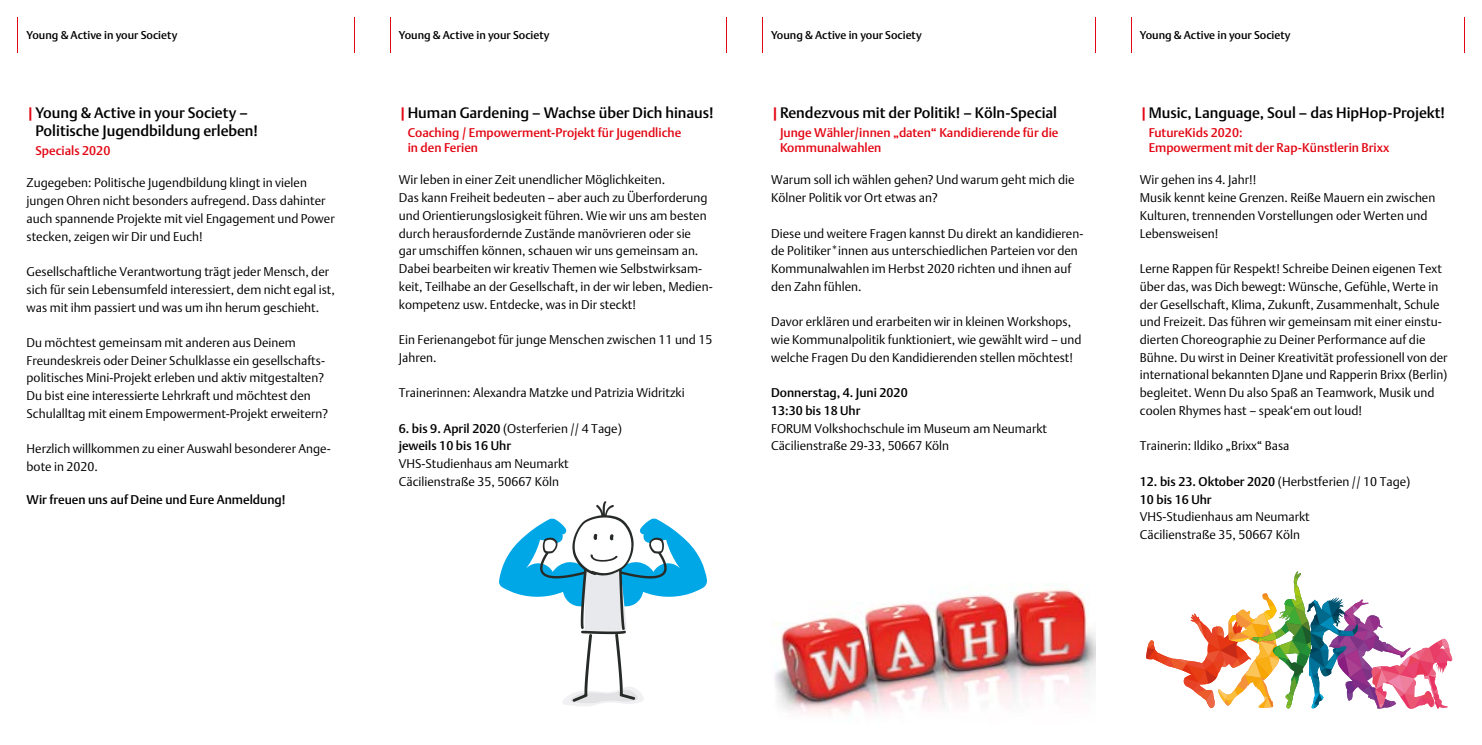
<style>
.page{position:relative;width:1482px;height:745px;background:#fff}
.page>*{position:absolute;margin:0;border:0;box-sizing:border-box;transform-origin:0 0}
.t1{font:15px/18px "DTL Argo T Medium";color:#000}
.t2{font:300 12.5px/17.8px "DTL Argo T";color:#000}
.t3{font:12.5px/15px "DTL Argo T Medium";color:#e30613}
.t4{font:12.5px/17.8px "DTL Argo T Medium";color:#000}
.t5{font:11.25px "DTL Argo T Medium";color:#000}
.s1{color:#e30613}
.s2{font-family:"DTL Argo T Medium";font-weight:400}
</style>
<div class="page">
<hr style="left:390px;top:18px;width:1px;height:35px;background:#e30613">
<hr style="left:726px;top:18px;width:1px;height:35px;background:#e30613">
<hr style="left:18px;top:18px;width:1px;height:35px;background:#e30613">
<hr style="left:354px;top:18px;width:1px;height:35px;background:#e30613">
<hr style="left:762px;top:18px;width:1px;height:35px;background:#e30613">
<hr style="left:1095px;top:18px;width:1px;height:35px;background:#e30613">
<hr style="left:1130px;top:18px;width:1px;height:35px;background:#e30613">
<hr style="left:1463px;top:18px;width:1px;height:35px;background:#e30613">
<svg style="left:1146px;top:571px;width:305px;height:138px"></svg>
<img style="left:774px;top:583px;width:321px;height:132px">
<svg style="left:499px;top:501px;width:208px;height:205px"></svg>
<p class="t5" style="left:27px;top:28px;width:152px">Young &amp; Active in your Society</p>
<p class="t5" style="left:399px;top:28px;width:152px">Young &amp; Active in your Society</p>
<p class="t5" style="left:771px;top:28px;width:152px">Young &amp; Active in your Society</p>
<p class="t5" style="left:1139px;top:28px;width:152px">Young &amp; Active in your Society</p>
<p class="t1" style="left:35px;top:103px;width:224px;text-indent:-9px"><span class="s1">|</span>Young &amp; Active in your Society –<br>Politische Jugendbildung erleben!</p>
<p class="t3" style="left:35px;top:142px;width:76px">Specials 2020</p>
<p class="t2" style="left:27px;top:174px;width:309px">Zugegeben: Politische Jugendbildung klingt in vielen jungen Ohren nicht besonders aufregend. Dass dahinter auch spannende Projekte mit viel Engagement und Power stecken, zeigen wir Dir und Euch!</p>
<p class="t2" style="left:27px;top:262px;width:310px">Gesellschaftliche Verantwortung trägt jeder Mensch, der sich für sein Lebensumfeld interessiert, dem nicht egal ist, was mit ihm passiert und was um ihn herum geschieht.</p>
<p class="t2" style="left:27px;top:333px;width:303px">Du möchtest gemeinsam mit anderen aus Deinem Freundeskreis oder Deiner Schulklasse ein gesellschafts&shy;politisches Mini-Projekt erleben und aktiv mitgestalten?<br>Du bist eine interessierte Lehrkraft und möchtest den Schulalltag mit einem Empowerment-Projekt erweitern?</p>
<p class="t2" style="left:27px;top:439px;width:305px">Herzlich willkommen zu einer Auswahl besonderer Ange&shy;bote in 2020.</p>
<p class="t4" style="left:27px;top:490px;width:260px">Wir freuen uns auf Deine und Eure Anmeldung!</p>
<p class="t1" style="left:399px;top:103px;width:316px"><span class="s1">|</span>Human Gardening – Wachse über Dich hinaus!</p>
<p class="t3" style="left:407px;top:124px;width:275px">Coaching / Empowerment-Projekt für Jugendliche in den Ferien</p>
<p class="t2" style="left:399px;top:171px;width:315px">Wir leben in einer Zeit unendlicher Möglichkeiten.<br>Das kann Freiheit bedeuten – aber auch zu Überforderung und Orientierungslosigkeit führen. Wie wir uns am besten durch herausfordernde Zustände manövrieren oder sie<br>gar umschiffen können, schauen wir uns gemeinsam an.<br>Dabei bearbeiten wir kreativ Themen wie Selbstwirksam&shy;keit, Teilhabe an der Gesellschaft, in der wir leben, Medien&shy;kompetenz usw. Entdecke, was in Dir steckt!</p>
<p class="t2" style="left:399px;top:330px;width:315px">Ein Ferienangebot für junge Menschen zwischen 11 und 15<br>Jahren.</p>
<p class="t2" style="left:399px;top:383px;width:287px">Trainerinnen: Alexandra Matzke und Patrizia Widritzki</p>
<p class="t2" style="left:399px;top:419px;width:225px"><span class="s2">6. bis 9. April 2020</span> (Osterferien // 4 Tage)</p>
<p class="t4" style="left:399px;top:436px;width:114px">jeweils 10 bis 16 Uhr</p>
<p class="t2" style="left:399px;top:454px;width:171px">VHS-Studienhaus am Neumarkt<br>Cäcilienstraße 35, 50667 Köln</p>
<p class="t1" style="left:771px;top:103px;width:287px"><span class="s1">|</span>Rendezvous mit der Politik! – Köln-Special</p>
<p class="t3" style="left:780px;top:124px;width:280px">Junge Wähler/innen „daten“ Kandidierende für die<br>Kommunalwahlen</p>
<p class="t2" style="left:771px;top:171px;width:305px">Warum soll ich wählen gehen? Und warum geht mich die<br>Kölner Politik vor Ort etwas an?</p>
<p class="t2" style="left:771px;top:224px;width:314px">Diese und weitere Fragen kannst Du direkt an kandidieren&shy;de Politiker*innen aus unterschiedlichen Parteien vor den Kommunalwahlen im Herbst 2020 richten und ihnen auf den Zahn fühlen.</p>
<p class="t2" style="left:771px;top:312px;width:312px">Davor erklären und erarbeiten wir in kleinen Workshops, wie Kommunalpolitik funktioniert, wie gewählt wird – und welche Fragen Du den Kandidierenden stellen möchtest!</p>
<p class="t4" style="left:771px;top:383px;width:138px">Donnerstag, 4. Juni 2020<br>13:30 bis 18 Uhr</p>
<p class="t2" style="left:771px;top:419px;width:277px">FORUM Volkshochschule im Museum am Neumarkt<br>Cäcilienstraße 29-33, 50667 Köln</p>
<p class="t1" style="left:1139px;top:103px;width:307px"><span class="s1">|</span>Music, Language, Soul – das HipHop-Projekt!</p>
<p class="t3" style="left:1148px;top:124px;width:242px">FutureKids 2020:<br>Empowerment mit der Rap-Künstlerin Brixx</p>
<p class="t2" style="left:1139px;top:171px;width:297px">Wir gehen ins 4. Jahr!!<br>Musik kennt keine Grenzen. Reiße Mauern ein zwischen Kulturen, trennenden Vorstellungen oder Werten und Lebensweisen!</p>
<p class="t2" style="left:1139px;top:259px;width:309px">Lerne Rappen für Respekt! Schreibe Deinen eigenen Text über das, was Dich bewegt: Wünsche, Gefühle, Werte in der Gesellschaft, Klima, Zukunft, Zusammenhalt, Schule und Freizeit. Das führen wir gemeinsam mit einer einstu&shy;dierten Choreographie zu Deiner Performance auf die Bühne. Du wirst in Deiner Kreativität professionell von der international bekannten DJane und Rapperin Brixx (Berlin) begleitet. Wenn Du also Spaß an Teamwork, Musik und coolen Rhymes hast – speak‘em out loud!</p>
<p class="t2" style="left:1139px;top:436px;width:151px">Trainerin: Ildiko „Brixx“ Basa</p>
<p class="t2" style="left:1139px;top:472px;width:272px"><span class="s2">12. bis 23. Oktober 2020</span> (Herbstferien // 10 Tage)</p>
<p class="t4" style="left:1139px;top:490px;width:73px">10 bis 16 Uhr</p>
<p class="t2" style="left:1139px;top:507px;width:171px">VHS-Studienhaus am Neumarkt<br>Cäcilienstraße 35, 50667 Köln</p>
</div>
